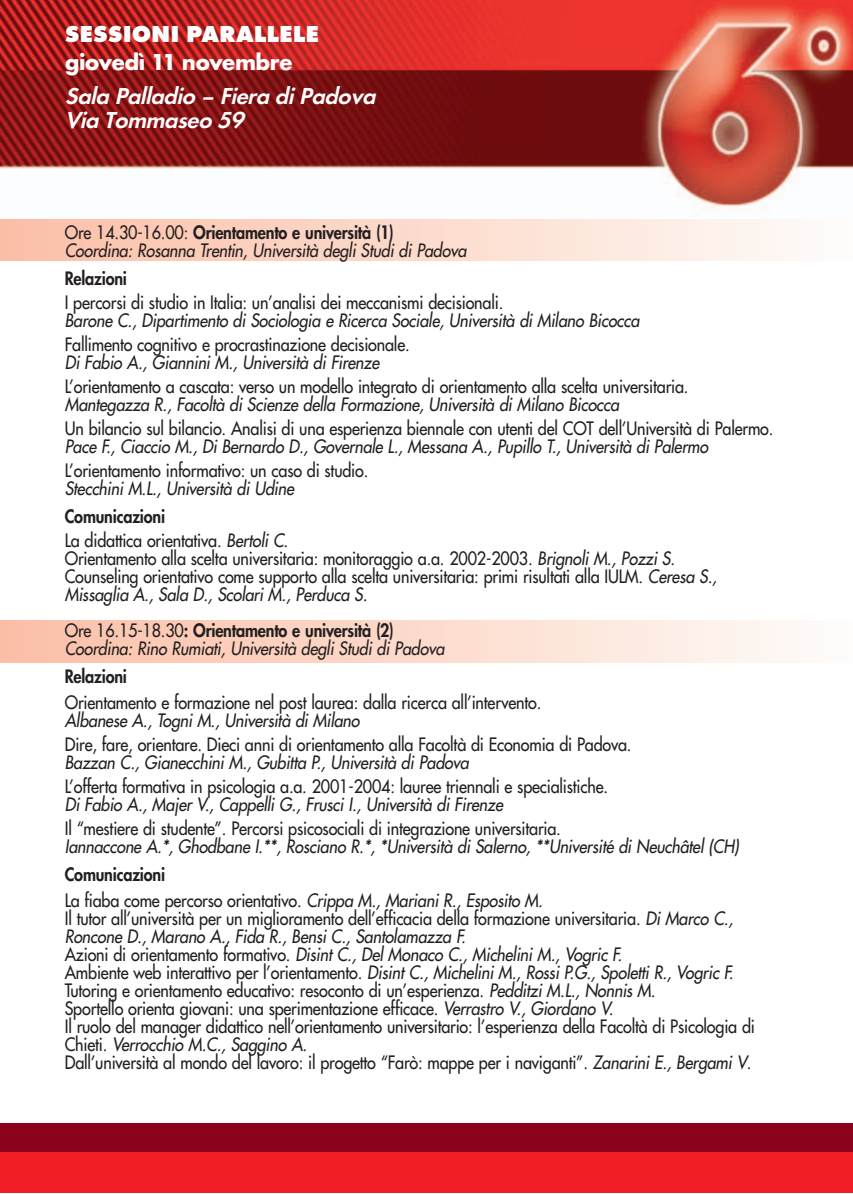
<style>
.page{position:relative;width:853px;height:1194px;background:#fff}
.page>*{position:absolute;margin:0;border:0;box-sizing:border-box;transform-origin:0 0}
.t1{font:italic 600 24px/24px "Futura T";color:#fff}
.t2{font:800 24px "Futura T";color:#fff}
.t3{font:700 24px "Futura T";letter-spacing:-.025em;color:#fff}
.t4{font:18px/18px "Futura";letter-spacing:-.01em;color:#231f20;scale:.9 1}
.t5{font:italic 18px/18px "Futura";letter-spacing:-.01em;color:#231f20;scale:.9 1}
.t6{font:800 18px "Futura";letter-spacing:-.01em;color:#231f20;scale:.9 1}
.s1{font-style:normal}
.s2{font-weight:800;font-style:normal}
.s3{font-weight:800}
.s4{font-style:italic}
</style>
<div class="page">
<img style="left:0;top:0;width:852px;height:208px">
<div style="left:0;top:1151px;width:852px;height:41px;background:#ee1e24"></div>
<div style="left:0;top:1123px;width:852px;height:28px;background:#8a011c"></div>
<div style="left:0;top:219px;width:852px;height:42px;background:linear-gradient(to right,#fbbea5,#fefbf8)"></div>
<div style="left:0;top:620px;width:852px;height:42px;background:linear-gradient(to right,#fbbea5,#fefbf8)"></div>
<h1 class="t2" style="left:65px;top:25px;width:255px">SESSIONI PARALLELE</h1>
<h1 class="t3" style="left:65px;top:52px;width:230px">giovedì 11 novembre</h1>
<h1 class="t1" style="left:65px;top:86px;width:317px">Sala Palladio – Fiera diPadova<br>Via Tommaseo 59</h1>
<p class="t5" style="left:65px;top:224px;width:448px"><span class="s1">Ore 14.30-16.00:</span> <span class="s2">Orientamento e università (1)<br></span>Coordina: Rosanna Trentin, Università degli Studi di Padova</p>
<p class="t6" style="left:65px;top:269px;width:71px">Relazioni</p>
<p class="t4" style="left:65px;top:294px;width:489px">I percorsi di studio in Italia: un’analisi dei meccanismi decisionali.</p>
<p class="t5" style="left:65px;top:312px;width:640px">Barone C., Dipartimento di Sociologia e Ricerca Sociale, Università di Milano Bicocca</p>
<p class="t4" style="left:65px;top:336px;width:385px">Fallimento cognitivo e procrastinazione decisionale.</p>
<p class="t5" style="left:65px;top:354px;width:351px">Di Fabio A., Giannini M., Università di Firenze</p>
<p class="t4" style="left:65px;top:378px;width:694px">L’orientamento a cascata: verso un modello integrato di orientamento alla scelta universitaria.</p>
<p class="t5" style="left:65px;top:396px;width:617px">Mantegazza R., Facoltà di Scienze della Formazione, Università di Milano Bicocca</p>
<p class="t4" style="left:65px;top:420px;width:789px">Un bilancio sul bilancio. Analisi di una esperienza biennale con utenti del COT dell’Università di Palermo.</p>
<p class="t5" style="left:65px;top:438px;width:716px">Pace F., Ciaccio M., Di Bernardo D., Governale L., Messana A., Pupillo T., Università di Palermo</p>
<p class="t4" style="left:65px;top:462px;width:339px">L’orientamento informativo: un caso di studio.</p>
<p class="t5" style="left:65px;top:480px;width:256px">Stecchini M.L., Università di Udine</p>
<p class="t4" style="left:65px;top:505px;width:250px;line-height:24px"><span class="s3">Comunicazioni<br></span>La didattica orientativa. <span class="s4">Bertoli C.</span></p>
<p class="t4" style="left:65px;top:550px;width:726px">Orientamento alla scelta universitaria: monitoraggio a.a. 2002-2003. <span class="s4">Brignoli M., Pozzi S</span>.<br>Counseling orientativo come supporto alla scelta universitaria: primi risultati alla IULM. <span class="s4">Ceresa S.,<br>Missaglia A., Sala D., Scolari M., Perduca S.</span></p>
<p class="t5" style="left:65px;top:622px;width:423px"><span class="s1">Ore 16.15-18.30</span><span class="s2">: Orientamento e università (2)<br></span>Coordina: Rino Rumiati, Università degli Studi di Padova</p>
<p class="t6" style="left:65px;top:667px;width:71px">Relazioni</p>
<p class="t4" style="left:65px;top:694px;width:531px">Orientamento e formazione nel post laurea: dalla ricerca all’intervento.</p>
<p class="t5" style="left:65px;top:712px;width:329px">Albanese A., Togni M., Università di Milano</p>
<p class="t4" style="left:65px;top:736px;width:631px">Dire, fare, orientare. Dieci anni di orientamento alla Facoltà di Economia di Padova.</p>
<p class="t5" style="left:65px;top:754px;width:450px">Bazzan C., Gianecchini M., Gubitta P., Università di Padova</p>
<p class="t4" style="left:65px;top:778px;width:605px">L’offerta formativa in psicologia a.a. 2001-2004: lauree triennali e specialistiche.</p>
<p class="t5" style="left:65px;top:796px;width:488px">Di Fabio A., Majer V., Cappelli G., Frusci I., Università di Firenze</p>
<p class="t4" style="left:65px;top:820px;width:553px">Il “mestiere di studente”. Percorsi psicosociali di integrazione universitaria.</p>
<p class="t5" style="left:65px;top:838px;width:750px">Iannaccone A.*, Ghodbane I.**, Rosciano R.*, *Università di Salerno, **Université di Neuchâtel (CH)</p>
<p class="t4" style="left:65px;top:862px;width:533px;line-height:26px"><span class="s3">Comunicazioni<br></span>La fiaba come percorso orientativo. <span class="s4">Crippa M., Mariani R., Esposito M.</span></p>
<p class="t4" style="left:65px;top:910px;width:768px">Il tutor all’università per un miglioramento dell’efficacia della formazione universitaria. <span class="s4">Di Marco C., Roncone D., Marano A., Fida R., Bensi C., Santolamazza F.<br></span>Azioni di orientamento formativo. <span class="s4">Disint C., Del Monaco C., Michelini M., Vogric F.<br></span>Ambiente web interattivo per l’orientamento. <span class="s4">Disint C., Michelini M., Rossi P.G., Spoletti R., Vogric F.<br></span>Tutoring e orientamento educativo: resoconto di un’esperienza. <span class="s4">Pedditzi M.L., Nonnis M.<br></span>Sportello orienta giovani: una sperimentazione efficace. <span class="s4">Verrastro V., Giordano V.<br></span>Il ruolo del manager didattico nell’orientamento universitario: l’esperienza della Facoltà di Psicologia di Chieti. <span class="s4">Verrocchio M.C., Saggino A.<br></span>Dall’università al mondo del lavoro: il progetto “Farò: mappe per i naviganti”. <span class="s4">Zanarini E., Bergami V</span>.</p>
</div>
